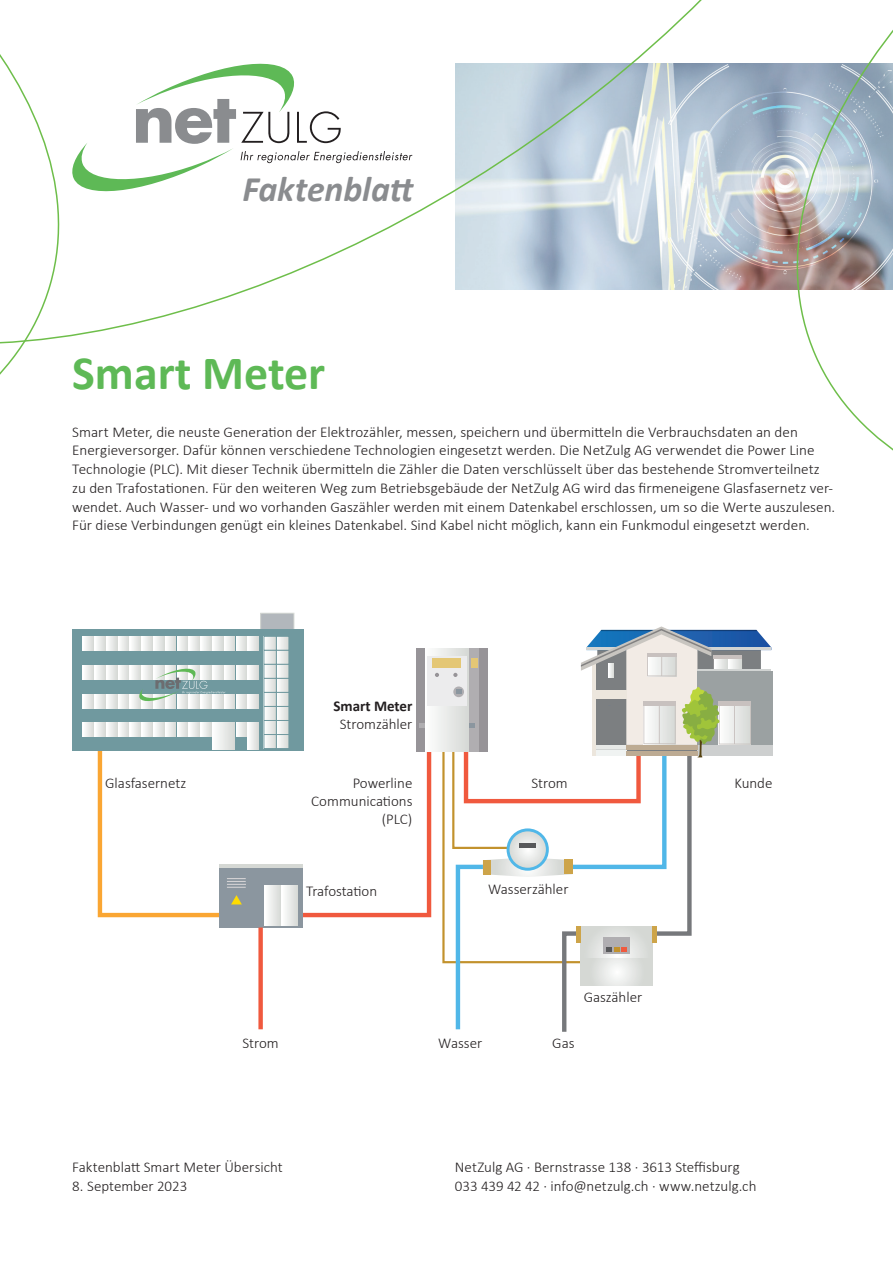
<style>
.page{position:relative;width:893px;height:1263px;background:#fff}
.page>*{position:absolute;margin:0;border:0;box-sizing:border-box;transform-origin:0 0}
.t1{font:700 48px "Calibri";color:#5eb956}
.t2{font:italic 700 36px "Calibri";letter-spacing:-.005em;color:#8a8c8f}
.t3{font:300 15px/18.8px "Calibri";color:#231f20}
.t4{font:700 15px "Calibri";color:#231f20}
</style>
<div class="page">
<svg style="left:106px;top:0;width:626px;height:330px"></svg>
<svg style="left:0;top:54px;width:106px;height:321px"></svg>
<svg style="left:732px;top:30px;width:161px;height:421px"></svg>
<div style="left:261px;top:613px;width:33px;height:16px;background:#b2b7bc"></div>
<div style="left:260px;top:613px;width:34px;height:17px;border:1px solid #d5d8d4"></div>
<div style="left:72px;top:629px;width:231px;height:122px;background:#70999f"></div>
<svg style="left:83px;top:637px;width:10px;height:14px"></svg>
<svg style="left:95px;top:637px;width:10px;height:14px"></svg>
<svg style="left:106px;top:637px;width:11px;height:14px"></svg>
<svg style="left:212px;top:637px;width:11px;height:14px"></svg>
<svg style="left:118px;top:637px;width:11px;height:14px"></svg>
<svg style="left:130px;top:637px;width:11px;height:14px"></svg>
<svg style="left:142px;top:637px;width:10px;height:14px"></svg>
<svg style="left:154px;top:637px;width:10px;height:14px"></svg>
<svg style="left:165px;top:637px;width:11px;height:14px"></svg>
<svg style="left:177px;top:637px;width:11px;height:14px"></svg>
<svg style="left:189px;top:637px;width:11px;height:14px"></svg>
<svg style="left:201px;top:637px;width:10px;height:14px"></svg>
<svg style="left:248px;top:637px;width:10px;height:14px"></svg>
<svg style="left:224px;top:637px;width:11px;height:14px"></svg>
<svg style="left:236px;top:637px;width:11px;height:14px"></svg>
<svg style="left:83px;top:665px;width:10px;height:14px"></svg>
<svg style="left:95px;top:665px;width:10px;height:14px"></svg>
<svg style="left:106px;top:665px;width:11px;height:14px"></svg>
<svg style="left:118px;top:665px;width:11px;height:14px"></svg>
<svg style="left:130px;top:665px;width:11px;height:14px"></svg>
<svg style="left:248px;top:665px;width:10px;height:14px"></svg>
<svg style="left:224px;top:665px;width:11px;height:14px"></svg>
<svg style="left:236px;top:665px;width:11px;height:14px"></svg>
<svg style="left:83px;top:694px;width:10px;height:14px"></svg>
<svg style="left:95px;top:694px;width:10px;height:14px"></svg>
<svg style="left:106px;top:694px;width:11px;height:14px"></svg>
<svg style="left:212px;top:703px;width:11px;height:5px"></svg>
<svg style="left:118px;top:694px;width:11px;height:14px"></svg>
<svg style="left:130px;top:694px;width:11px;height:14px"></svg>
<svg style="left:142px;top:703px;width:10px;height:5px"></svg>
<svg style="left:154px;top:703px;width:10px;height:5px"></svg>
<svg style="left:165px;top:703px;width:11px;height:5px"></svg>
<svg style="left:177px;top:703px;width:11px;height:5px"></svg>
<svg style="left:189px;top:703px;width:11px;height:5px"></svg>
<svg style="left:201px;top:703px;width:10px;height:5px"></svg>
<svg style="left:248px;top:694px;width:10px;height:14px"></svg>
<svg style="left:224px;top:694px;width:11px;height:14px"></svg>
<svg style="left:236px;top:694px;width:11px;height:14px"></svg>
<svg style="left:83px;top:723px;width:10px;height:14px"></svg>
<svg style="left:95px;top:723px;width:10px;height:14px"></svg>
<svg style="left:106px;top:723px;width:11px;height:14px"></svg>
<svg style="left:212px;top:723px;width:23px;height:23px"></svg>
<svg style="left:118px;top:723px;width:11px;height:14px"></svg>
<svg style="left:130px;top:723px;width:11px;height:14px"></svg>
<svg style="left:142px;top:723px;width:10px;height:14px"></svg>
<svg style="left:154px;top:723px;width:10px;height:14px"></svg>
<svg style="left:165px;top:723px;width:11px;height:14px"></svg>
<svg style="left:177px;top:723px;width:11px;height:14px"></svg>
<svg style="left:189px;top:723px;width:11px;height:14px"></svg>
<svg style="left:201px;top:723px;width:10px;height:14px"></svg>
<svg style="left:236px;top:723px;width:11px;height:14px"></svg>
<svg style="left:248px;top:723px;width:10px;height:26px"></svg>
<svg style="left:266px;top:638px;width:9px;height:10px"></svg>
<div style="left:264px;top:636px;width:13px;height:14px;border:1px solid #70999f"></div>
<svg style="left:278px;top:638px;width:9px;height:10px"></svg>
<div style="left:276px;top:636px;width:13px;height:14px;border:1px solid #70999f"></div>
<svg style="left:266px;top:652px;width:9px;height:10px"></svg>
<div style="left:264px;top:650px;width:13px;height:14px;border:1px solid #70999f"></div>
<svg style="left:278px;top:652px;width:9px;height:10px"></svg>
<div style="left:276px;top:650px;width:13px;height:14px;border:1px solid #70999f"></div>
<svg style="left:266px;top:666px;width:9px;height:11px"></svg>
<div style="left:264px;top:664px;width:13px;height:15px;border:1px solid #70999f"></div>
<svg style="left:278px;top:666px;width:9px;height:11px"></svg>
<div style="left:276px;top:664px;width:13px;height:15px;border:1px solid #70999f"></div>
<svg style="left:266px;top:680px;width:9px;height:11px"></svg>
<div style="left:264px;top:678px;width:13px;height:15px;border:1px solid #70999f"></div>
<svg style="left:278px;top:680px;width:9px;height:11px"></svg>
<div style="left:276px;top:678px;width:13px;height:15px;border:1px solid #70999f"></div>
<svg style="left:266px;top:694px;width:9px;height:11px"></svg>
<div style="left:264px;top:692px;width:13px;height:15px;border:1px solid #70999f"></div>
<svg style="left:278px;top:694px;width:9px;height:11px"></svg>
<div style="left:276px;top:692px;width:13px;height:15px;border:1px solid #70999f"></div>
<svg style="left:266px;top:708px;width:9px;height:11px"></svg>
<div style="left:264px;top:706px;width:13px;height:15px;border:1px solid #70999f"></div>
<svg style="left:278px;top:708px;width:9px;height:11px"></svg>
<div style="left:276px;top:706px;width:13px;height:15px;border:1px solid #70999f"></div>
<svg style="left:266px;top:722px;width:9px;height:11px"></svg>
<div style="left:264px;top:720px;width:13px;height:15px;border:1px solid #70999f"></div>
<svg style="left:278px;top:722px;width:9px;height:11px"></svg>
<div style="left:276px;top:720px;width:13px;height:15px;border:1px solid #70999f"></div>
<svg style="left:139px;top:666px;width:87px;height:37px"></svg>
<div style="left:219px;top:867px;width:83px;height:60px;background:#8b969f"></div>
<svg style="left:282px;top:885px;width:16px;height:40px"></svg>
<svg style="left:265px;top:885px;width:16px;height:40px"></svg>
<div style="left:697px;top:745px;width:75px;height:11px;background:#cdcfcf"></div>
<hr style="left:219px;top:864px;width:83px;height:3px;background:#d5d8d4">
<svg style="left:298px;top:626px;width:473px;height:406px"></svg>
<hr style="left:643px;top:702px;width:33px;height:4px;background:#c8c1bf">
<hr style="left:519px;top:844px;width:17px;height:4px;background:#57585a">
<svg style="left:97px;top:746px;width:149px;height:172px"></svg>
<svg style="left:266px;top:736px;width:9px;height:11px"></svg>
<div style="left:264px;top:734px;width:13px;height:15px;border:1px solid #70999f"></div>
<svg style="left:278px;top:736px;width:9px;height:11px"></svg>
<div style="left:276px;top:734px;width:13px;height:15px;border:1px solid #70999f"></div>
<div style="left:258px;top:927px;width:5px;height:102px;background:#f0593e"></div>
<hr style="left:653px;top:926px;width:4px;height:17px;background:#cda449">
<h2 class="t2" style="left:242px;top:164px;width:173px">Faktenblatt</h2>
<h1 class="t1" style="left:72px;top:339px;width:255px">Smart Meter</h1>
<p class="t3" style="left:72px;top:422px;width:764px">Smart Meter, die neuste Generation der Elektrozähler, messen, speichern und übermitteln die Verbrauchsdaten an den Energieversorger. Dafür können verschiedene Technologien eingesetzt werden. Die NetZulg AG verwendet die Power Line Technologie (PLC). Mit dieser Technik übermitteln die Zähler die Daten verschlüsselt über das bestehende Stromverteilnetz zu den Trafostationen. Für den weiteren Weg zum Betriebsgebäude der NetZulg AG wird das firmeneigene Glasfasernetz ver&shy;wendet. Auch Wasser- und wo vorhanden Gaszähler werden mit einem Datenkabel erschlossen, um so die Werte auszulesen.<br>Für diese Verbindungen genügt ein kleines Datenkabel. Sind Kabel nicht möglich, kann ein Funkmodul eingesetzt werden.</p>
<p class="t3" style="left:105px;top:773px;width:83px">Glasfasernetz</p>
<p class="t4" style="left:333px;top:695px;width:81px">Smart Meter</p>
<p class="t3" style="left:340px;top:715px;width:74px">Stromzähler</p>
<p class="t3" style="left:311px;top:774px;width:103px;line-height:18px;text-align:right">Powerline<br>Communications (PLC)</p>
<p class="t3" style="left:306px;top:882px;width:73px">Trafostation</p>
<p class="t3" style="left:531px;top:773px;width:38px">Strom</p>
<p class="t3" style="left:488px;top:879px;width:82px">Wasserzähler</p>
<p class="t3" style="left:242px;top:1033px;width:38px">Strom</p>
<p class="t3" style="left:584px;top:987px;width:60px">Gaszähler</p>
<p class="t3" style="left:438px;top:1034px;width:45px">Wasser</p>
<p class="t3" style="left:552px;top:1034px;width:24px">Gas</p>
<p class="t3" style="left:734px;top:773px;width:40px">Kunde</p>
<p class="t3" style="left:72px;top:1158px;width:212px">Faktenblatt Smart Meter Übersicht</p>
<p class="t3" style="left:72px;top:1176px;width:117px">8. September 2023</p>
<p class="t3" style="left:455px;top:1158px;width:303px">NetZulg AG · Bernstrasse 138 · 3613 Steffisburg<br>033 439 42 42 · info@netzulg.ch · www.netzulg.ch</p>
</div>
